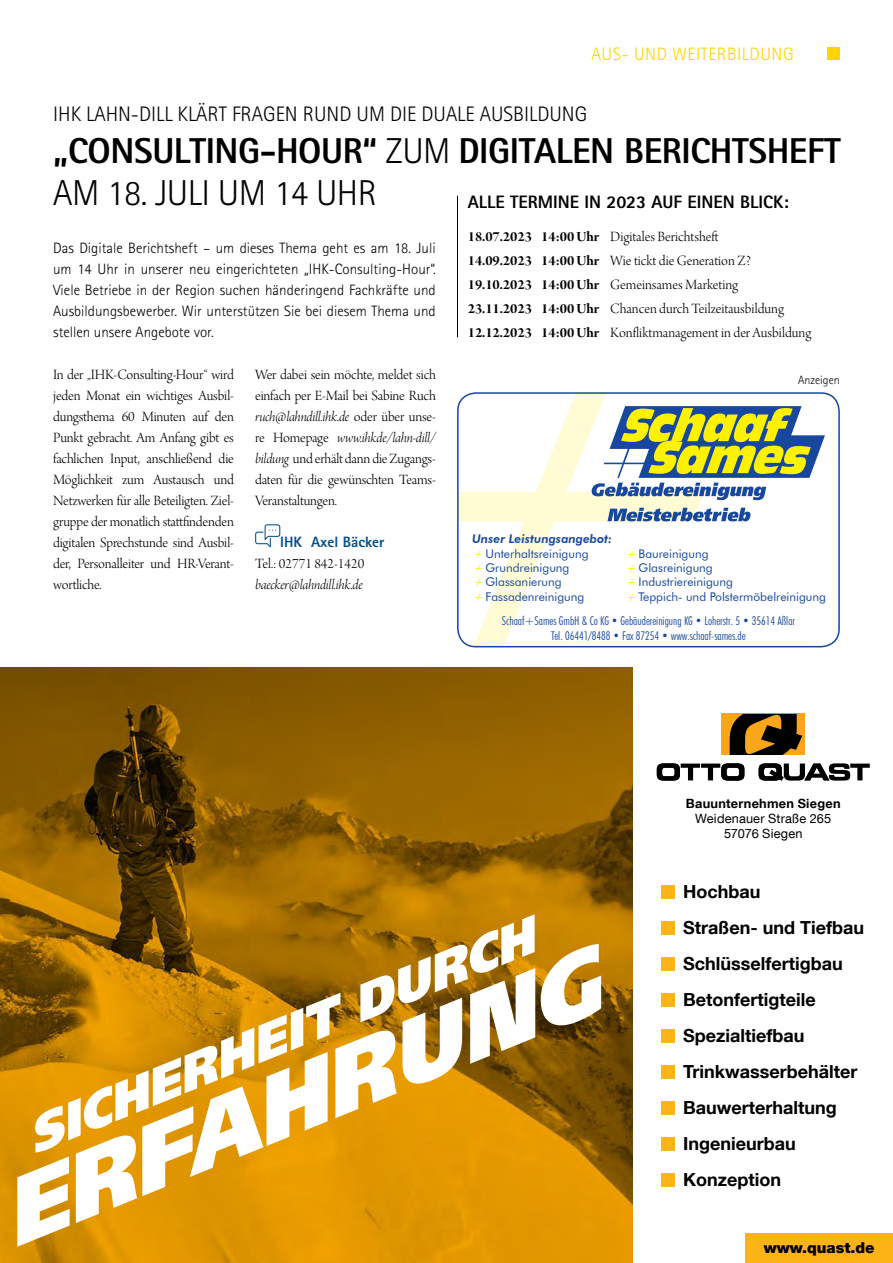
<style>
.page{position:relative;width:893px;height:1263px;background:#fff}
.page>*{position:absolute;margin:0;border:0;box-sizing:border-box;transform-origin:0 0}
.t1{font:italic 525px "Futura BT";color:#fffcd5}
.t2{font:italic 900 92.1px "Frutiger LT Com";color:#fff}
.t3{font:italic 900 50.1px "Frutiger LT Com";color:#fff}
.t4{font:800 36px/42px "Agfa Rotis Sans Serif";letter-spacing:-.01em;color:#000}
.t5{font:300 21px "Agfa Rotis Sans Serif";color:#000}
.t6{font:700 18px/36px "Helvetica Neue LT Com";color:#000}
.t7{font:800 18px "Agfa Rotis Sans Serif";color:#000}
.t8{font:300 18px "Agfa Rotis Sans Serif";letter-spacing:.03em;color:#ffd400}
.t9{font:15px/21px "Arno Pro Light Display";letter-spacing:-.01em;color:#000;text-align:justify}
.t10{font:300 15px/21px "Agfa Rotis Sans Serif";color:#000;text-align:justify}
.t11{font:15px/21px "Arno Pro Light Italic Display";letter-spacing:-.015em;color:#000}
.t12{font:800 15px "Agfa Rotis Sans Serif";color:#004f8d}
.t13{font:900 15px "Helvetica Neue LT Com";color:#000}
.t14{font:12.75px/15.3px "Helvetica Neue LT Com";letter-spacing:.015em;color:#000;text-align:center}
.t15{font:700 12.75px "Helvetica Neue LT Com";letter-spacing:.02em;color:#000}
.t16{font:300 condensed 12px/24.2px "Futura BT";color:#17479e}
.t17{font:12px "Futura BT";color:#17479e}
.t18{font:italic 800 12px/14.4px "Futura BT";color:#17479e}
.t19{font:300 12px "Agfa Rotis Sans Serif";color:#000}
.s1{font-weight:300}
.s2{font-family:"Arno Pro Bold Display"}
.s3{font-family:"Arno Pro Light Display"}
.s4{font-family:"Arno Pro Light Italic Display"}
.s5{font-weight:400;color:#fff200}
.s6{font-weight:400;font-style:normal}
.s7{font-style:italic;color:#fff200}
.s8{font-weight:400;font-style:italic;font-stretch:normal;color:#fff200}
.s9{font-weight:400;font-stretch:normal}
</style>
<div class="page">
<svg style="left:255px;top:524px;width:25px;height:23px"></svg>
<hr style="left:457px;top:196px;width:1px;height:141px;background:#000">
<div style="left:457px;top:392px;width:383px;height:255px;border:2px solid #17479e;border-radius:18px"></div>
<svg style="left:592px;top:406px;width:233px;height:94px"></svg>
<svg style="left:607px;top:508px;width:144px;height:13px"></svg>
<div style="left:827px;top:47px;width:13px;height:13px;background:#ffd400"></div>
<img style="left:0;top:668px;width:632px;height:595px">
<div style="left:745px;top:1233px;width:148px;height:30px;background:#fcb316"></div>
<div style="left:661px;top:885px;width:13px;height:13px;background:#fcb316"></div>
<div style="left:661px;top:921px;width:13px;height:13px;background:#fcb316"></div>
<div style="left:661px;top:957px;width:13px;height:13px;background:#fcb316"></div>
<div style="left:661px;top:993px;width:13px;height:13px;background:#fcb316"></div>
<div style="left:661px;top:1029px;width:13px;height:13px;background:#fcb316"></div>
<div style="left:661px;top:1065px;width:13px;height:13px;background:#fcb316"></div>
<div style="left:661px;top:1101px;width:13px;height:13px;background:#fcb316"></div>
<div style="left:661px;top:1137px;width:13px;height:13px;background:#fcb316"></div>
<div style="left:661px;top:1173px;width:13px;height:13px;background:#fcb316"></div>
<svg style="left:657px;top:763px;width:87px;height:18px"></svg>
<svg style="left:759px;top:763px;width:111px;height:18px"></svg>
<div style="left:721px;top:714px;width:84px;height:41px;background:#faa61a"></div>
<svg style="left:730px;top:714px;width:72px;height:41px"></svg>
<p class="t8" style="left:591px;top:43px;width:204px">AUS- UND WEITERBILDUNG</p>
<h3 class="t5" style="left:53px;top:102px;width:536px">IHK LAHN-DILL KLÄRT FRAGEN RUND UM DIE DUALE AUSBILDUNG</h3>
<h3 class="t4" style="left:53px;top:129px;width:789px">„CONSULTING-HOUR“ <span class="s1">ZUM</span> DIGITALEN BERICHTSHEFT<br><span class="s1">AM 18. JULI UM 14 UHR</span></h3>
<p class="t7" style="left:468px;top:190px;width:323px">ALLE TERMINE IN 2023 AUF EINEN BLICK:</p>
<p class="t9" style="left:468px;top:226px;width:345px;line-height:24px;text-align:left"><span class="s2">18.07.2023 14:00 Uhr</span> Digitales Berichtsheft<br><span class="s2">14.09.2023 14:00 Uhr</span> Wie tickt die Generation Z?<br><span class="s2">19.10.2023 14:00 Uhr</span> Gemeinsames Marketing<br><span class="s2">23.11.2023 14:00 Uhr</span> Chancen durch Teilzeitausbildung <span class="s2">12.12.2023 14:00 Uhr</span> Konfliktmanagement in der Ausbildung</p>
<h1 class="t1" style="left:263px;top:158px;width:693px">+</h1>
<p class="t10" style="left:53px;top:238px;width:384px">Das Digitale Berichtsheft – um dieses Thema geht es am 18. Juli um 14 Uhr in unserer neu eingerichteten „IHK-Consulting-Hour“.<br>Viele Betriebe in der Region suchen händeringend Fachkräfte und Ausbildungsbewerber. Wir unterstützen Sie bei diesem Thema und stellen unsere Angebote vor.</p>
<p class="t9" style="left:53px;top:365px;width:182px">In der „IHK-Consulting-Hour“ wird jeden Monat ein wichtiges Ausbil&shy;dungsthema 60 Minuten auf den Punkt gebracht. Am Anfang gibt es fachlichen Input, anschließend die Möglichkeit zum Austausch und Netzwerken für alle Beteiligten. Ziel&shy;gruppe der monatlich stattfindenden digitalen Sprechstunde sind Ausbil&shy;der, Personalleiter und HR-Verant&shy;wortliche.</p>
<p class="t9" style="left:255px;top:365px;width:182px">Wer dabei sein möchte, meldet sich einfach per E-Mail bei Sabine Ruch</p>
<p class="t19" style="left:798px;top:373px;width:43px">Anzeigen</p>
<p class="t11" style="left:255px;top:407px;width:182px">ruch@lahndill.ihk.de <span class="s3">oder über unse&shy;re Homepage</span> www.ihkde/lahn-dill/</p>
<p class="t9" style="left:255px;top:449px;width:182px"><span class="s4">bildung</span> und erhält dann die Zugangs&shy;daten für die gewünschten Teams-Veranstaltungen.</p>
<p class="t12" style="left:280px;top:533px;width:106px">IHK Axel Bäcker</p>
<p class="t9" style="left:255px;top:554px;width:111px">Tel.: 02771 842-1420</p>
<p class="t11" style="left:255px;top:575px;width:109px">baecker@lahndill.ihk.de</p>
<p class="t18" style="left:472px;top:532px;width:142px">Unser Leistungsangebot: <span class="s5">+</span><span class="s6">Unterhaltsreinigung</span></p>
<p class="t17" style="left:625px;top:546px;width:85px"><span class="s7">+</span>Baureinigung</p>
<p class="t17" style="left:472px;top:560px;width:99px"><span class="s7">+</span>Grundreinigung</p>
<p class="t17" style="left:625px;top:560px;width:89px"><span class="s7">+</span>Glasreinigung</p>
<p class="t17" style="left:472px;top:575px;width:91px"><span class="s7">+</span>Glassanierung</p>
<p class="t17" style="left:625px;top:575px;width:109px"><span class="s7">+</span>Industriereinigung</p>
<p class="t17" style="left:472px;top:589px;width:114px"><span class="s7">+</span>Fassadenreinigung</p>
<p class="t16" style="left:502px;top:584px;width:326px;text-indent:123px"><span class="s8">+</span><span class="s9">Teppich- und Polstermöbelreinigung<br></span>Schaaf+Sames GmbH &amp; Co KG • Gebäudereinigung KG • Loherstr. 5 • 35614 Aßlar</p>
<p class="t16" style="left:551px;top:623px;width:196px">Tel. 06441/8488 • Fax 87254 • www.schaaf-sames.de</p>
<h3 class="t3" style="left:16px;top:1109px;width:544px;rotate:-22deg">SICHERHEIT DURCH</h3>
<h2 class="t2" style="left:-19px;top:1166px;width:640px;rotate:-22deg">ERFAHRUNG</h2>
<p class="t15" style="left:686px;top:795px;width:156px">Bauunternehmen Siegen</p>
<p class="t14" style="left:695px;top:810px;width:137px">Weidenauer Straße 265<br>57076 Siegen</p>
<p class="t6" style="left:683px;top:873px;width:183px">Hochbau<br>Straßen- und Tiefbau<br>Schlüsselfertigbau<br>Betonfertigteile<br>Spezialtiefbau<br>Trinkwasserbehälter<br>Bauwerterhaltung<br>Ingenieurbau<br>Konzeption</p>
<p class="t13" style="left:764px;top:1239px;width:112px">www.quast.de</p>
</div>
